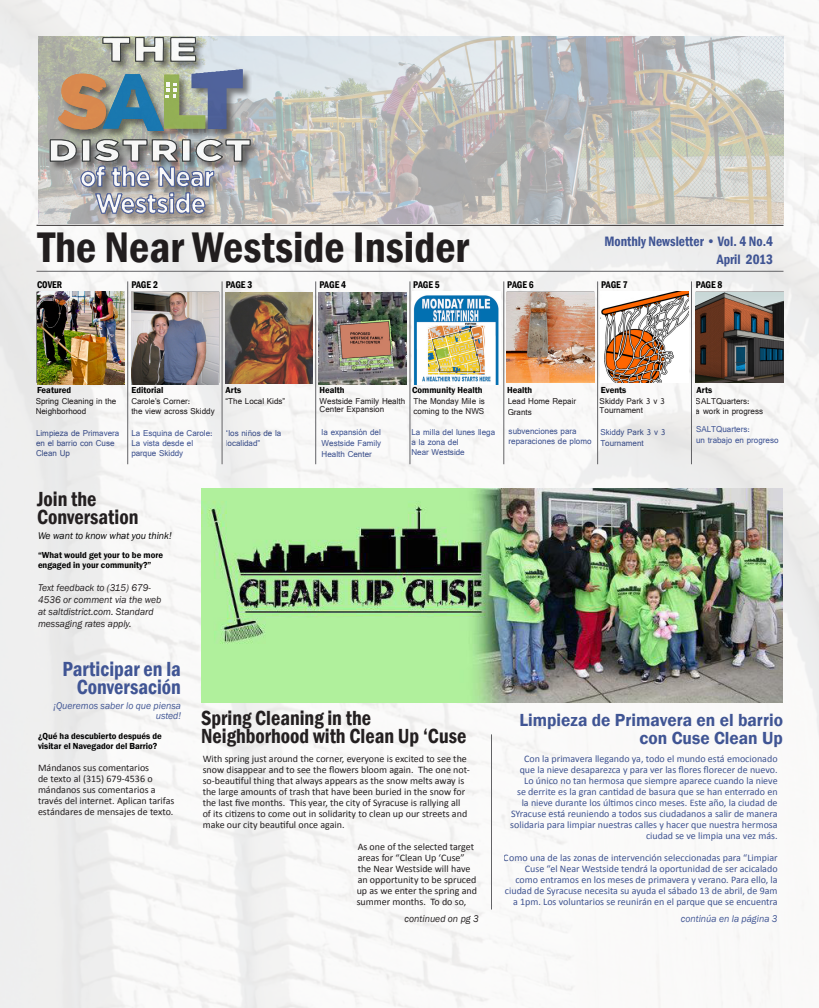
<style>
.page{position:relative;width:819px;height:1008px;background:#fff}
.page>*{position:absolute;margin:0;border:0;box-sizing:border-box;transform-origin:0 0}
.t1{font:600 condensed 44px "Franklin Gothic";color:#231f20}
.Article_Title_Englis{font:600 condensed 21px/18px "Franklin Gothic";color:#231f20}
.Article_Title_Spanis{font:600 condensed 21px/18px "Franklin Gothic";color:#405594;text-align:right}
.Article_Title_Spanis-2{font:600 18px "Franklin Gothic";color:#405594}
.Masthead_Document_In{font:600 condensed 14px "Franklin Gothic";color:#405594}
.t2{font:10px/11px "Calibri";color:#405594;text-align:right}
.Article_Body_English{font:10px/11px "Calibri";color:#231f20}
.Article_Author_Line{font:italic 10px/12px "Franklin Gothic";color:#231f20}
.Article_Author_Line-2{font:italic 10px/10px "Franklin Gothic";color:#405594;text-align:right}
.Header_Page{font:600 condensed 10px "Franklin Gothic";letter-spacing:-.01em;color:#000}
.t3{font:italic 10px "Franklin Gothic";color:#000}
.Article_Title_Spanis-3{font:9px/10px "Gautami";color:#405594}
.t4{font:9px/10px "Gautami";color:#231f20}
.Header_Category{font:600 9px/10px "Franklin Gothic";color:#000}
</style>
<div class="page">
<img style="left:0;top:0;width:819px;height:1008px">
<hr style="left:491px;top:734px;width:1px;height:175px;background:#636366">
<svg style="left:36px;top:231px;width:61px;height:33px"></svg>
<svg style="left:106px;top:231px;width:239px;height:33px"></svg>
<div style="left:355px;top:232px;width:8px;height:31px;border:2px solid #fff"></div>
<svg style="left:366px;top:231px;width:105px;height:33px"></svg>
<hr style="left:36px;top:225px;width:748px;height:1px;background:#231f20">
<hr style="left:36px;top:271px;width:748px;height:1px;background:#636366">
<img style="left:509px;top:294px;width:83px;height:86px">
<hr style="left:128px;top:281px;width:1px;height:183px;background:#636366">
<hr style="left:222px;top:281px;width:1px;height:183px;background:#636366">
<hr style="left:316px;top:281px;width:1px;height:183px;background:#636366">
<hr style="left:410px;top:281px;width:1px;height:183px;background:#636366">
<hr style="left:504px;top:281px;width:1px;height:183px;background:#636366">
<hr style="left:597px;top:281px;width:1px;height:183px;background:#636366">
<hr style="left:691px;top:281px;width:1px;height:183px;background:#636366">
<img style="left:226px;top:292px;width:87px;height:92px">
<img style="left:202px;top:488px;width:581px;height:214px">
<svg style="left:38px;top:36px;width:766px;height:189px;background:#c6c6c3"></svg>
<div style="left:49px;top:37px;width:211px;height:187px;background:#231f20;opacity:.6"></div>
<svg style="left:102px;top:36px;width:62px;height:26px"></svg>
<svg style="left:170px;top:37px;width:26px;height:25px"></svg>
<svg style="left:50px;top:139px;width:201px;height:76px;background:#a9abaf"></svg>
<svg style="left:58px;top:69px;width:185px;height:62px;background:#8a928b"></svg>
<img style="left:131px;top:292px;width:88px;height:93px">
<img style="left:37px;top:292px;width:87px;height:93px">
<img style="left:412px;top:292px;width:89px;height:92px">
<img style="left:319px;top:292px;width:87px;height:93px">
<img style="left:600px;top:292px;width:89px;height:90px">
<img style="left:696px;top:292px;width:88px;height:90px">
<h1 class="t1" style="left:38px;top:218px;width:433px">The Near Westside Insider</h1>
<p class="Masthead_Document_In" style="left:604px;top:232px;width:170px">Monthly Newsletter • Vol. 4 No.4</p>
<p class="Masthead_Document_In" style="left:717px;top:250px;width:58px">April 2013</p>
<p class="Header_Page" style="left:37px;top:278px;width:27px">COVER</p>
<p class="Header_Page" style="left:131px;top:278px;width:28px">PAGE 2</p>
<p class="Header_Page" style="left:226px;top:278px;width:28px">PAGE 3</p>
<p class="Header_Page" style="left:319px;top:278px;width:28px">PAGE 4</p>
<p class="Header_Page" style="left:413px;top:278px;width:28px">PAGE 5</p>
<p class="Header_Page" style="left:507px;top:278px;width:28px">PAGE 6</p>
<p class="Header_Page" style="left:601px;top:278px;width:28px">PAGE 7</p>
<p class="Header_Page" style="left:696px;top:278px;width:28px">PAGE 8</p>
<p class="Header_Category" style="left:37px;top:385px;width:36px">Featured</p>
<p class="Header_Category" style="left:132px;top:385px;width:34px">Editorial</p>
<p class="Header_Category" style="left:226px;top:385px;width:17px">Arts</p>
<p class="Header_Category" style="left:319px;top:385px;width:27px">Health</p>
<p class="Header_Category" style="left:412px;top:385px;width:72px">Community Health</p>
<p class="Header_Category" style="left:507px;top:385px;width:27px">Health</p>
<p class="Header_Category" style="left:601px;top:385px;width:27px">Events</p>
<p class="Header_Category" style="left:697px;top:385px;width:17px">Arts</p>
<p class="t4" style="left:36px;top:396px;width:82px">Spring Cleaning in the<br>Neighborhood</p>
<p class="t4" style="left:131px;top:396px;width:85px">Carole’s Corner:<br>the view across Skiddy</p>
<p class="Article_Title_Spanis-3" style="left:131px;top:428px;width:83px">La Esquina de Carole:<br>La vista desde el parque Skiddy</p>
<p class="t4" style="left:226px;top:396px;width:61px">“The Local Kids”</p>
<p class="Article_Title_Spanis-3" style="left:226px;top:428px;width:57px">“los niños de la localidad”</p>
<p class="t4" style="left:600px;top:396px;width:67px;line-height:9px">Skiddy Park 3 v 3<br>Tournament</p>
<p class="Article_Title_Spanis-3" style="left:600px;top:426px;width:67px;line-height:11px">Skiddy Park 3 v 3<br>Tournament</p>
<p class="t4" style="left:696px;top:396px;width:69px">SALTQuarters:<br>a work in progress</p>
<p class="t4" style="left:320px;top:397px;width:87px;line-height:8px">Westside Family Health<br>Center Expansion</p>
<p class="Article_Title_Spanis-3" style="left:322px;top:426px;width:61px;line-height:11px;text-align:justify">la expansión del Westside Family Health Center</p>
<p class="Article_Title_Spanis-3" style="left:412px;top:427px;width:85px">La milla del lunes llega a la zona del<br>Near Westside</p>
<p class="t4" style="left:414px;top:396px;width:73px">The Monday Mile is coming to the NWS</p>
<p class="t4" style="left:508px;top:395px;width:70px;line-height:11px">Lead Home Repair<br>Grants</p>
<p class="Article_Title_Spanis-3" style="left:509px;top:425px;width:84px">subvenciones para reparaciones de plomo</p>
<p class="Article_Title_Spanis-3" style="left:696px;top:424px;width:55px">SALTQuarters:</p>
<p class="Article_Title_Spanis-3" style="left:696px;top:435px;width:84px">un trabajo en progreso</p>
<p class="Article_Title_Spanis-3" style="left:36px;top:428px;width:85px">Limpieza de Primavera en el barrio con Cuse<br>Clean Up</p>
<p class="Article_Title_Englis" style="left:37px;top:490px;width:103px">Join the<br>Conversation</p>
<p class="t3" style="left:38px;top:529px;width:135px">We want to know what you think!</p>
<p class="Header_Category" style="left:38px;top:550px;width:127px">“What would get your to be more engaged in your community?”</p>
<p class="Article_Author_Line" style="left:38px;top:581px;width:125px">Text feedback to (315) 679-<br>4536 or comment via the web at saltdistrict.com. Standard messaging rates apply.</p>
<p class="Article_Title_Spanis" style="left:63px;top:660px;width:120px">Participar en la<br>Conversación</p>
<p class="Article_Author_Line-2" style="left:53px;top:701px;width:129px">¡Queremos saber lo que piensa usted!</p>
<p class="Header_Category" style="left:38px;top:731px;width:125px">¿Qué ha descubierto después de visitar el Navegador del Barrio?</p>
<p class="Article_Body_English" style="left:38px;top:762px;width:138px">Mándanos sus comentarios<br>de texto al (315) 679-4536 o mándanos sus comentarios a través del internet. Aplican tarifas estándares de mensajes de texto.</p>
<p class="Article_Title_Englis" style="left:201px;top:709px;width:267px">Spring Cleaning in the<br>Neighborhood with Clean Up ‘Cuse</p>
<p class="Article_Title_Spanis-2" style="left:520px;top:709px;width:265px">Limpieza de Primavera en el barrio</p>
<p class="Article_Title_Spanis-2" style="left:640px;top:727px;width:145px">con Cuse Clean Up</p>
<p class="Article_Body_English" style="left:203px;top:753px;width:269px">With spring just around the corner, everyone is excited to see the snow disappear and to see the flowers bloom again. The one not&shy;so-beautiful thing that always appears as the snow melts away is the large amounts of trash that have been buried in the snow for the last five months. This year, the city of Syracuse is rallying all of its citizens to come out in solidarity to clean up our streets and make our city beautiful once again.</p>
<p class="Article_Body_English" style="left:357px;top:841px;width:122px">As one of the selected target areas for “Clean Up ‘Cuse” the Near Westside will have an opportunity to be spruced up as we enter the spring and summer months. To do so,</p>
<p class="t2" style="left:510px;top:753px;width:269px">Con la primavera llegando ya, todo el mundo está emocionado que la nieve desaparezca y para ver las flores florecer de nuevo.<br>Lo único no tan hermosa que siempre aparece cuando la nieve<br>se derrite es la gran cantidad de basura que se han enterrado en la nieve durante los últimos cinco meses. Este año, la ciudad de SYracuse está reuniendo a todos sus ciudadanos a salir de manera solidaria para limpiar nuestras calles y hacer que nuestra hermosa ciudad se ve limpia una vez más.</p>
<p class="t2" style="left:504px;top:852px;width:275px">Como una de las zonas de intervención seleccionadas para “Limpiar Cuse “el Near Westside tendrá la oportunidad de ser acicalado como entramos en los meses de primavera y verano. Para ello, la ciudad de Syracuse necesita su ayuda el sábado 13 de abril, de 9am a 1pm. Los voluntarios se reunirán en el parque que se encuentra</p>
<p class="Article_Author_Line" style="left:405px;top:913px;width:76px">continued on pg 3</p>
<p class="Article_Author_Line-2" style="left:681px;top:914px;width:98px">continúa en la página 3</p>
</div>
